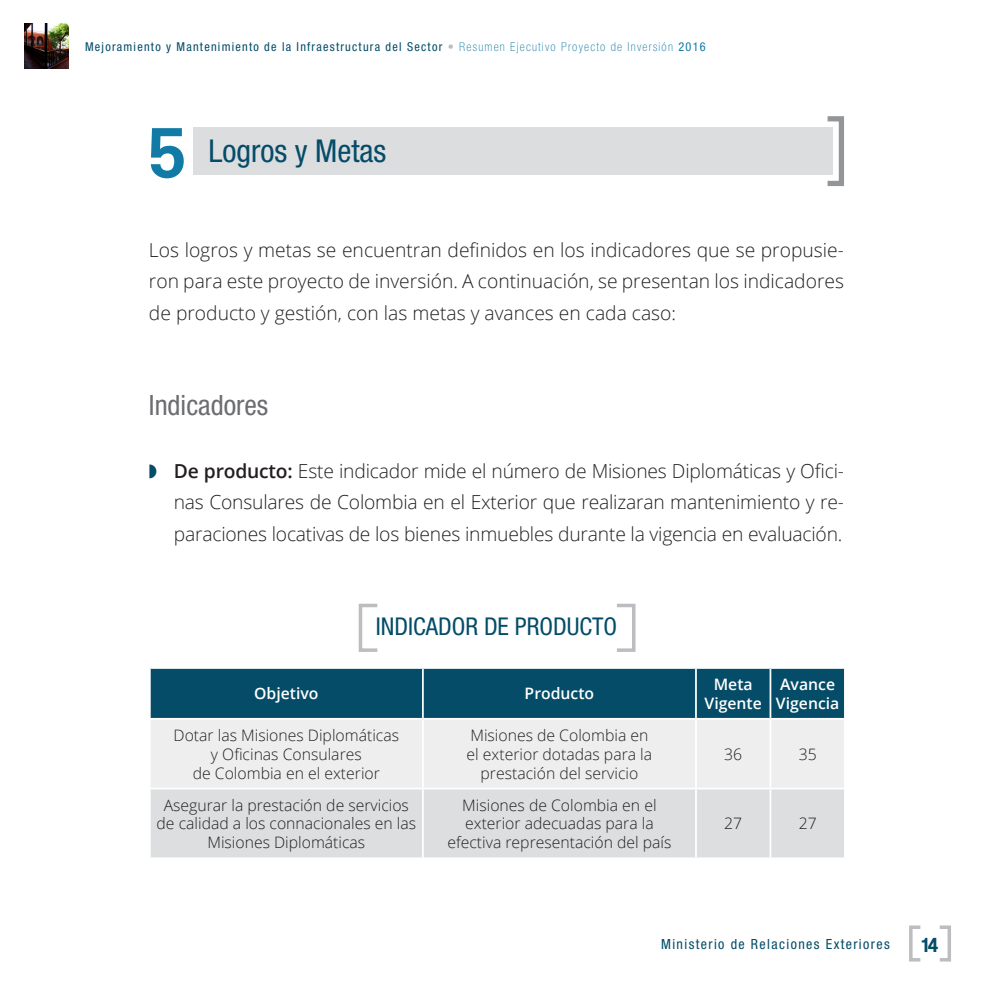
<style>
.page{position:relative;width:993px;height:993px;background:#fff}
.page>*{position:absolute;margin:0;border:0;box-sizing:border-box;transform-origin:0 0}
.t1{font:72.98px "Coolvetica Rg";color:#117aa5}
.t2{font:condensed 31.5px "Helvetica Neue LT Std";color:#044c68}
.t3{font:condensed 28px "Helvetica Neue LT Std";color:#6c6d70}
.t4{font:condensed 24.5px "Helvetica Neue LT Std";color:#044c68}
.t5{font:21px "Coolvetica Rg";color:#044c68}
.t6{font:300 19.25px/31.5px "Open Sans";letter-spacing:-.005em;color:#231f20;text-align:justify}
.t7{font:300 15.75px/18.9px "Open Sans";color:#231f20;text-align:center}
.t8{font:600 15.75px/18.9px "Open Sans";color:#fff;text-align:center}
.t9{font:condensed 14px "Helvetica Neue LT Std";letter-spacing:.1em;color:#044c68}
.t10{font:condensed 12.25px "Helvetica Neue LT Std";letter-spacing:.1em;color:#044c68}
.s1{color:#bcbdc0}
.s2{font-weight:100;color:#117aa5}
.s3{color:#117aa5}
.s4{color:#044c68}
.s5{font-weight:600}
</style>
<div class="page">
<div style="left:937px;top:925px;width:13px;height:36px;border:4px solid #bcbdc0"></div>
<div style="left:908px;top:925px;width:13px;height:36px;border:4px solid #bcbdc0"></div>
<img style="left:24px;top:24px;width:45px;height:44px">
<div style="left:193px;top:127px;width:639px;height:48px;background:#dcdddf"></div>
<div style="left:824px;top:116px;width:19px;height:70px;border:5px solid #939598"></div>
<div style="left:151px;top:668px;width:692px;height:49px;background:#044c68"></div>
<div style="left:151px;top:720px;width:692px;height:67px;background:#eeeeef"></div>
<div style="left:151px;top:789px;width:692px;height:68px;background:#dddee0"></div>
<hr style="left:422px;top:668px;width:1px;height:49px;background:#fff">
<hr style="left:694px;top:668px;width:2px;height:49px;background:#fff">
<hr style="left:769px;top:668px;width:2px;height:49px;background:#fff">
<hr style="left:422px;top:719px;width:1px;height:68px;background:#fff">
<hr style="left:694px;top:719px;width:2px;height:68px;background:#fff">
<hr style="left:769px;top:719px;width:2px;height:68px;background:#fff">
<hr style="left:422px;top:789px;width:1px;height:68px;background:#fff">
<hr style="left:694px;top:789px;width:2px;height:68px;background:#fff">
<hr style="left:769px;top:789px;width:2px;height:68px;background:#fff">
<div style="left:358px;top:603px;width:21px;height:48px;border:4px solid #bcbdc0"></div>
<div style="left:615px;top:603px;width:20px;height:48px;border:4px solid #bcbdc0"></div>
<p class="t10" style="left:85px;top:39px;width:622px">Mejoramiento y Mantenimiento de la Infraestructura del Sector <span class="s1">•</span> <span class="s2">Resumen Ejecutivo Proyecto de Inversión</span> <span class="s3">2016</span></p>
<h1 class="t1" style="left:149px;top:109px;width:37px">5</h1>
<h2 class="t2" style="left:208px;top:133px;width:179px">Logros y Metas</h2>
<p class="t6" style="left:149px;top:233px;width:696px">Los logros y metas se encuentran definidos en los indicadores que se propusie&shy;ron para este proyecto de inversión. A continuación, se presentan los indicadores de producto y gestión, con las metas y avances en cada caso:</p>
<h3 class="t3" style="left:149px;top:388px;width:121px">Indicadores</h3>
<p class="t6" style="left:174px;top:454px;width:671px;text-indent:-25px"><span class="s4">◗</span> <span class="s5">De producto:</span> Este indicador mide el número de Misiones Diplomáticas y Ofici&shy;nas Consulares de Colombia en el Exterior que realizaran mantenimiento y re&shy;paraciones locativas de los bienes inmuebles durante la vigencia en evaluación.</p>
<p class="t4" style="left:376px;top:612px;width:243px">INDICADOR DE PRODUCTO</p>
<p class="t8" style="left:254px;top:683px;width:66px">Objetivo</p>
<p class="t8" style="left:524px;top:683px;width:71px">Producto</p>
<p class="t8" style="left:704px;top:674px;width:59px">Meta<br>Vigente</p>
<p class="t8" style="left:775px;top:674px;width:65px;text-align:left">Avance<br>Vigencia</p>
<p class="t7" style="left:173px;top:725px;width:227px">Dotar las Misiones Diplomáticas y Oficinas Consulares<br>de Colombia en el exterior</p>
<p class="t7" style="left:466px;top:725px;width:187px">Misiones de Colombia en el exterior dotadas para la prestación del servicio</p>
<p class="t7" style="left:724px;top:743px;width:19px">36</p>
<p class="t7" style="left:798px;top:743px;width:19px">35</p>
<p class="t7" style="left:156px;top:794px;width:261px">Asegurar la prestación de servicios de calidad a los connacionales en las<br>Misiones Diplomáticas</p>
<p class="t7" style="left:447px;top:794px;width:225px">Misiones de Colombia en el exterior adecuadas para la efectiva representación del país</p>
<p class="t7" style="left:724px;top:813px;width:19px">27</p>
<p class="t7" style="left:798px;top:813px;width:19px">27</p>
<p class="t9" style="left:660px;top:935px;width:230px">Ministerio de Relaciones Exteriores</p>
<p class="t5" style="left:921px;top:931px;width:18px">14</p>
</div>
